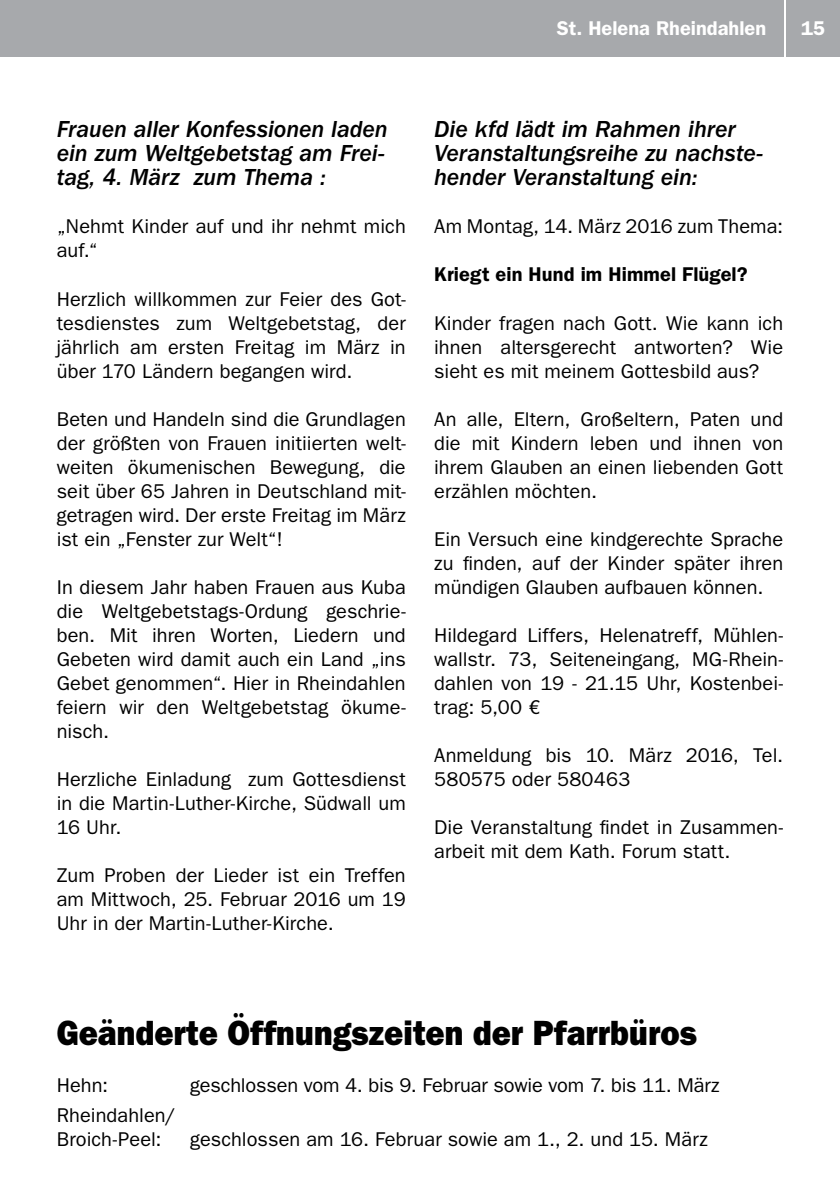
<style>
.page{position:relative;width:840px;height:1191px;background:#fff}
.page>*{position:absolute;margin:0;border:0;box-sizing:border-box;transform-origin:0 0}
.t1{font:800 35.2px "Franklin Gothic LT";color:#000;scale:.91 1}
.t2{font:italic 500 24px/24px "Franklin Gothic LT";letter-spacing:-.005em;color:#000}
.t3{font:20px/24px "Franklin Gothic LT";letter-spacing:.005em;color:#000;text-align:justify}
.t4{font:600 20px "Franklin Gothic LT";letter-spacing:.005em;color:#000}
.t5{font:600 20px "Franklin Gothic LT";color:#fff}
</style>
<div class="page">
<div style="left:0;top:0;width:782px;height:57px;background:#a7a9ac"></div>
<div style="left:785px;top:0;width:54px;height:57px;background:#a7a9ac"></div>
<p class="t5" style="left:556px;top:17px;width:211px">St. Helena Rheindahlen</p>
<p class="t5" style="left:800px;top:17px;width:25px">15</p>
<p class="t2" style="left:57px;top:118px;width:332px">Frauen aller Konfessionen laden ein zum Weltgebetstag am Frei&shy;tag, 4. März zum Thema :</p>
<p class="t3" style="left:57px;top:215px;width:350px">„Nehmt Kinder auf und ihr nehmt mich auf.“</p>
<p class="t3" style="left:57px;top:287px;width:350px">Herzlich willkommen zur Feier des Got&shy;tesdienstes zum Weltgebetstag, der jährlich am ersten Freitag im März in über 170 Ländern begangen wird.</p>
<p class="t3" style="left:57px;top:407px;width:350px">Beten und Handeln sind die Grundlagen der größten von Frauen initiierten welt&shy;weiten ökumenischen Bewegung, die seit über 65 Jahren in Deutschland mit&shy;getragen wird. Der erste Freitag im März ist ein „Fenster zur Welt“!</p>
<p class="t3" style="left:57px;top:575px;width:350px">In diesem Jahr haben Frauen aus Kuba die Weltgebetstags-Ordung geschrie&shy;ben. Mit ihren Worten, Liedern und Gebeten wird damit auch ein Land „ins Gebet genommen“. Hier in Rheindahlen feiern wir den Weltgebetstag ökume&shy;nisch.</p>
<p class="t3" style="left:57px;top:767px;width:350px">Herzliche Einladung zum Gottesdienst in die Martin-Luther-Kirche, Südwall um 16 Uhr.</p>
<p class="t3" style="left:57px;top:863px;width:350px">Zum Proben der Lieder ist ein Treffen am Mittwoch, 25. Februar 2016 um 19<br>Uhr in der Martin-Luther-Kirche.</p>
<p class="t2" style="left:434px;top:118px;width:330px">Die kfd lädt im Rahmen ihrer<br>Veranstaltungsreihe zu nachste&shy;hender Veranstaltung ein:</p>
<p class="t3" style="left:434px;top:215px;width:350px">Am Montag, 14. März 2016 zum Thema:</p>
<p class="t4" style="left:434px;top:263px;width:314px">Kriegt ein Hund im Himmel Flügel?</p>
<p class="t3" style="left:434px;top:311px;width:350px">Kinder fragen nach Gott. Wie kann ich ihnen altersgerecht antworten? Wie sieht es mit meinem Gottesbild aus?</p>
<p class="t3" style="left:434px;top:407px;width:350px">An alle, Eltern, Großeltern, Paten und die mit Kindern leben und ihnen von ihrem Glauben an einen liebenden Gott erzählen möchten.</p>
<p class="t3" style="left:434px;top:527px;width:350px">Ein Versuch eine kindgerechte Sprache zu finden, auf der Kinder später ihren mündigen Glauben aufbauen können.</p>
<p class="t3" style="left:434px;top:623px;width:350px">Hildegard Liffers, Helenatreff, Mühlen&shy;wallstr. 73, Seiteneingang, MG-Rhein&shy;dahlen von 19 - 21.15 Uhr, Kostenbei&shy;trag: 5,00 €</p>
<p class="t3" style="left:434px;top:743px;width:350px">Anmeldung bis 10. März 2016, Tel.<br>580575 oder 580463</p>
<p class="t3" style="left:434px;top:815px;width:350px">Die Veranstaltung findet in Zusammen&shy;arbeit mit dem Kath. Forum statt.</p>
<h1 class="t1" style="left:57px;top:1012px;width:704px">Geänderte Öffnungszeiten der Pfarrbüros</h1>
<p class="t3" style="left:57px;top:1073px;width:53px">Hehn:</p>
<p class="t3" style="left:190px;top:1073px;width:530px">geschlossen vom 4. bis 9. Februar sowie vom 7. bis 11. März</p>
<p class="t3" style="left:57px;top:1103px;width:121px">Rheindahlen/<br>Broich-Peel:</p>
<p class="t3" style="left:190px;top:1127px;width:519px">geschlossen am 16. Februar sowie am 1., 2. und 15. März</p>
</div>
